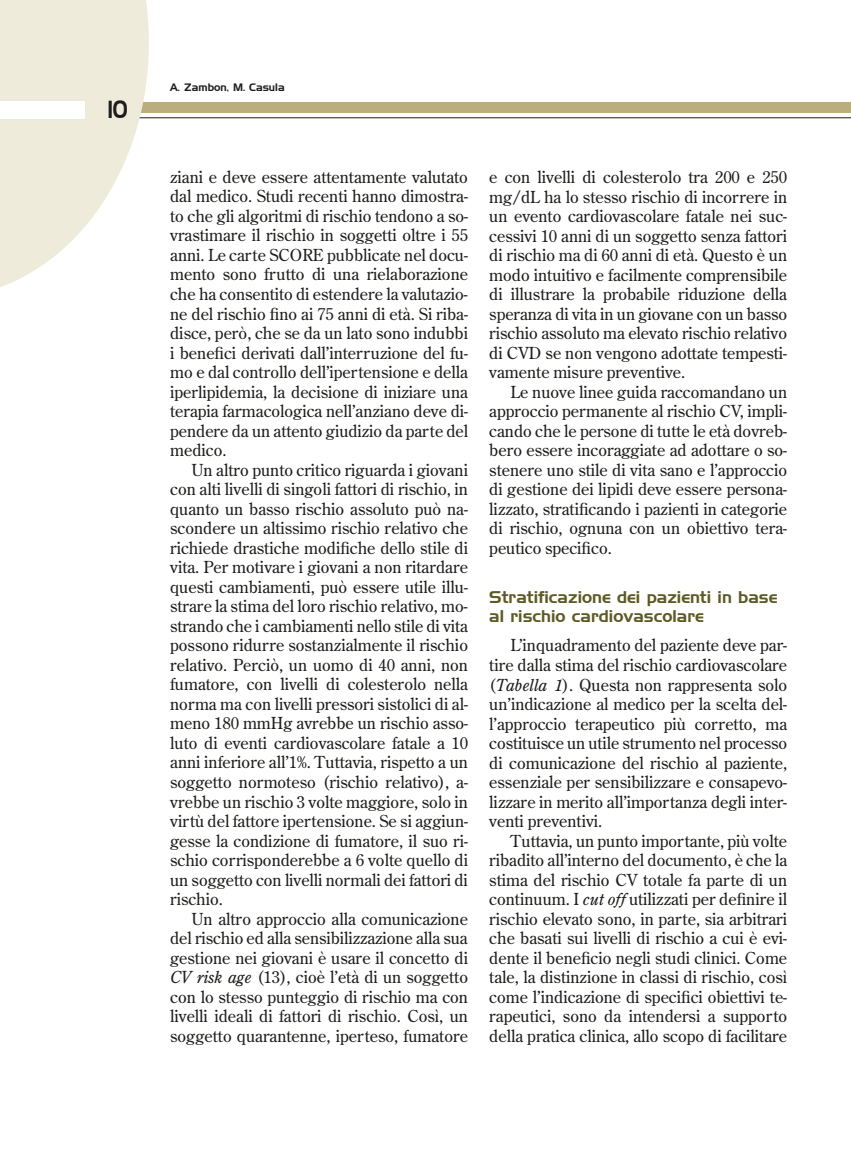
<style>
.page{position:relative;width:851px;height:1149px;background:#fff}
.page>*{position:absolute;margin:0;border:0;box-sizing:border-box;transform-origin:0 0}
.t1{font:24px "Handel Gothic BT";color:#1d1d1b;scale:.8 1}
.t2{font:16.5px/19.5px "Century Old Style Std";color:#1d1d1b;text-align:justify}
.t3{font:16.5px/19.5px "Handel Gothic BT";color:#5e5a25}
.t4{font:10.5px "Handel Gothic BT";color:#1d1d1b}
.s1{font-style:italic}
</style>
<div class="page">
<hr style="left:0;top:117px;width:850px;height:1px;background:#1d1d1b">
<div style="left:0;top:102px;width:850px;height:11px;background:#bbae7c"></div>
<svg style="left:0;top:0;width:149px;height:287px;fill:#eeebdb"></svg>
<div style="left:0;top:101px;width:85px;height:17px;background:#fff"></div>
<h1 class="t1" style="left:108px;top:95px;width:26px">10</h1>
<p class="t4" style="left:170px;top:81px;width:116px">A. Zambon, M. Casula</p>
<p class="t2" style="left:170px;top:167px;width:299px">ziani e deve essere attentamente valutato dal medico. Studi recenti hanno dimostra&shy;to che gli algoritmi di rischio tendono a so&shy;vrastimare il rischio in soggetti oltre i 55 anni. Le carte SCORE pubblicate nel docu&shy;mento sono frutto di una rielaborazione che ha consentito di estendere la valutazio&shy;ne del rischio fino ai 75 anni di età. Si riba&shy;disce, però, che se da un lato sono indubbi i benefici derivati dall’interruzione del fu&shy;mo e dal controllo dell’ipertensione e della iperlipidemia, la decisione di iniziare una terapia farmacologica nell’anziano deve di&shy;pendere da un attento giudizio da parte del medico.</p>
<p class="t2" style="left:170px;top:459px;width:299px;text-indent:21px">Un altro punto critico riguarda i giovani con alti livelli di singoli fattori di rischio, in quanto un basso rischio assoluto può na&shy;scondere un altissimo rischio relativo che richiede drastiche modifiche dello stile di vita. Per motivare i giovani a non ritardare questi cambiamenti, può essere utile illu&shy;strare la stima del loro rischio relativo, mo&shy;strando che i cambiamenti nello stile di vita possono ridurre sostanzialmente il rischio relativo. Perciò, un uomo di 40 anni, non fumatore, con livelli di colesterolo nella norma ma con livelli pressori sistolici di al&shy;meno 180 mmHg avrebbe un rischio asso&shy;luto di eventi cardiovascolare fatale a 10 anni inferiore all’1%. Tuttavia, rispetto a un soggetto normoteso (rischio relativo), a&shy;vrebbe un rischio 3 volte maggiore, solo in virtù del fattore ipertensione. Se si aggiun&shy;gesse la condizione di fumatore, il suo ri&shy;schio corrisponderebbe a 6 volte quello di un soggetto con livelli normali dei fattori di rischio.</p>
<p class="t2" style="left:170px;top:908px;width:299px;text-indent:21px">Un altro approccio alla comunicazione del rischio ed alla sensibilizzazione alla sua gestione nei giovani è usare il concetto di <span class="s1">CV risk age</span> (13), cioè l’età di un soggetto con lo stesso punteggio di rischio ma con livelli ideali di fattori di rischio. Così, un soggetto quarantenne, iperteso, fumatore</p>
<p class="t2" style="left:489px;top:167px;width:299px">e con livelli di colesterolo tra 200 e 250 mg/dL ha lo stesso rischio di incorrere in un evento cardiovascolare fatale nei suc&shy;cessivi 10 anni di un soggetto senza fattori di rischio ma di 60 anni di età. Questo è un modo intuitivo e facilmente comprensibile di illustrare la probabile riduzione della speranza di vita in un giovane con un basso rischio assoluto ma elevato rischio relativo di CVD se non vengono adottate tempesti&shy;vamente misure preventive.</p>
<p class="t2" style="left:489px;top:381px;width:299px;text-indent:21px">Le nuove linee guida raccomandano un approccio permanente al rischio CV, impli&shy;cando che le persone di tutte le età dovreb&shy;bero essere incoraggiate ad adottare o so&shy;stenere uno stile di vita sano e l’approccio di gestione dei lipidi deve essere persona&shy;lizzato, stratificando i pazienti in categorie di rischio, ognuna con un obiettivo tera&shy;peutico specifico.</p>
<p class="t3" style="left:489px;top:586px;width:289px">Stratificazione dei pazienti in base al rischio cardiovascolare</p>
<p class="t2" style="left:489px;top:635px;width:299px;text-indent:21px">L’inquadramento del paziente deve par&shy;tire dalla stima del rischio cardiovascolare (<span class="s1">Tabella 1</span>). Questa non rappresenta solo un’indicazione al medico per la scelta del&shy;l’approccio terapeutico più corretto, ma costituisce un utile strumento nel processo di comunicazione del rischio al paziente, essenziale per sensibilizzare e consapevo&shy;lizzare in merito all’importanza degli inter&shy;venti preventivi.</p>
<p class="t2" style="left:489px;top:830px;width:299px;text-indent:21px">Tuttavia, un punto importante, più volte ribadito all’interno del documento, è che la stima del rischio CV totale fa parte di un continuum. I <span class="s1">cut off</span> utilizzati per definire il rischio elevato sono, in parte, sia arbitrari che basati sui livelli di rischio a cui è evi&shy;dente il beneficio negli studi clinici. Come tale, la distinzione in classi di rischio, così come l’indicazione di specifici obiettivi te&shy;rapeutici, sono da intendersi a supporto della pratica clinica, allo scopo di facilitare</p>
</div>
